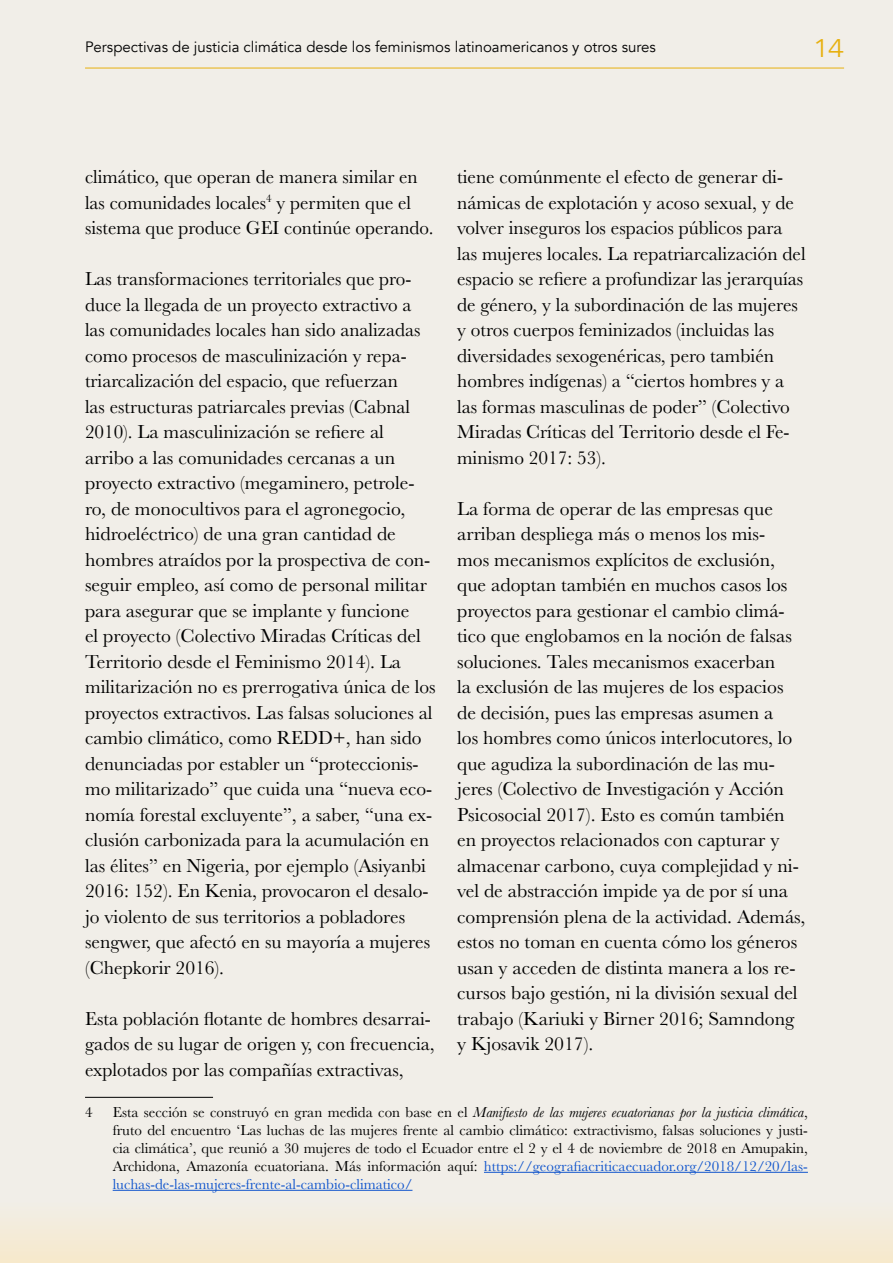
<style>
.page{position:relative;width:893px;height:1263px;background:#f1eee8}
.page>*{position:absolute;margin:0;border:0;box-sizing:border-box;transform-origin:0 0}
.t1{font:300 25.5px "Avenir";color:#e7b00f;scale:1.2 1}
.t2{font:19.5px/25.5px "Baskerville";color:#000}
.t3{font:15px/18px "Baskerville";color:#000;text-align:justify}
.t4{font:15px "Avenir";color:#000}
.s1{font-style:italic}
.s2{color:#15c}
</style>
<div class="page">
<hr style="left:85px;top:68px;width:759px;height:1px;background:#e7b00f">
<div style="left:0;top:1200px;width:893px;height:63px;background:linear-gradient(to right,#f4ebd9,#f4ebd9)"></div>
<hr style="left:85px;top:1097px;width:128px;height:1px;background:#000">
<hr style="left:484px;top:1172px;width:324px;height:1px;background:#15c">
<hr style="left:113px;top:1190px;width:299px;height:1px;background:#15c">
<p class="t4" style="left:85px;top:38px;width:572px">Perspectivas de justicia climática desde los feminismos latinoamericanos y otros sures</p>
<h1 class="t1" style="left:813px;top:34px;width:27px">14</h1>
<p class="t2" style="left:85px;top:164px;width:350px">climático, que operan de manera similar en las comunidades locales<sup>4</sup> y permiten que el sistema que produce GEI continúe operando.</p>
<p class="t2" style="left:85px;top:266px;width:352px">Las transformaciones territoriales que pro&shy;duce la llegada de un proyecto extractivo a las comunidades locales han sido analizadas como procesos de masculinización y repa&shy;triarcalización del espacio, que refuerzan<br>las estructuras patriarcales previas (Cabnal 2010). La masculinización se refiere al arribo a las comunidades cercanas a un proyecto extractivo (megaminero, petrole&shy;ro, de monocultivos para el agronegocio, hidroeléctrico) de una gran cantidad de hombres atraídos por la prospectiva de con&shy;seguir empleo, así como de personal militar para asegurar que se implante y funcione<br>el proyecto (Colectivo Miradas Críticas del Territorio desde el Feminismo 2014). La militarización no es prerrogativa única de los proyectos extractivos. Las falsas soluciones al cambio climático, como REDD+, han sido denunciadas por establer un “proteccionis&shy;mo militarizado” que cuida una “nueva eco&shy;nomía forestal excluyente”, a saber, “una ex&shy;clusión carbonizada para la acumulación en las élites” en Nigeria, por ejemplo (Asiyanbi 2016: 152). En Kenia, provocaron el desalo&shy;jo violento de sus territorios a pobladores sengwer, que afectó en su mayoría a mujeres (Chepkorir 2016).</p>
<p class="t2" style="left:85px;top:1006px;width:351px">Esta población flotante de hombres desarrai&shy;gados de su lugar de origen y, con frecuencia, explotados por las compañías extractivas,</p>
<p class="t2" style="left:457px;top:164px;width:350px">tiene comúnmente el efecto de generar di&shy;námicas de explotación y acoso sexual, y de volver inseguros los espacios públicos para las mujeres locales. La repatriarcalización del espacio se refiere a profundizar las jerarquías de género, y la subordinación de las mujeres y otros cuerpos feminizados (incluidas las diversidades sexogenéricas, pero también hombres indígenas) a “ciertos hombres y a las formas masculinas de poder” (Colectivo Miradas Críticas del Territorio desde el Fe&shy;minismo 2017: 53).</p>
<p class="t2" style="left:457px;top:496px;width:350px">La forma de operar de las empresas que arriban despliega más o menos los mis-<br>mos mecanismos explícitos de exclusión, que adoptan también en muchos casos los proyectos para gestionar el cambio climá&shy;tico que englobamos en la noción de falsas soluciones. Tales mecanismos exacerban<br>la exclusión de las mujeres de los espacios de decisión, pues las empresas asumen a<br>los hombres como únicos interlocutores, lo que agudiza la subordinación de las mu&shy;jeres (Colectivo de Investigación y Acción Psicosocial 2017). Esto es común también en proyectos relacionados con capturar y almacenar carbono, cuya complejidad y ni&shy;vel de abstracción impide ya de por sí una comprensión plena de la actividad. Además, estos no toman en cuenta cómo los géneros usan y acceden de distinta manera a los re&shy;cursos bajo gestión, ni la división sexual del trabajo (Kariuki y Birner 2016; Samndong y Kjosavik 2017).</p>
<p class="t3" style="left:85px;top:1103px;width:9px">4</p>
<p class="t3" style="left:113px;top:1103px;width:697px">Esta sección se construyó en gran medida con base en el <span class="s1">Manifiesto de las mujeres ecuatorianas por la justicia climática</span>, fruto del encuentro ‘Las luchas de las mujeres frente al cambio climático: extractivismo, falsas soluciones y justi&shy;cia climática’, que reunió a 30 mujeres de todo el Ecuador entre el 2 y el 4 de noviembre de 2018 en Amupakin, Archidona, Amazonía ecuatoriana. Más información aquí: <span class="s2">https://geografiacriticaecuador.org/2018/12/20/las&shy;luchas-de-las-mujeres-frente-al-cambio-climatico/</span></p>
</div>
